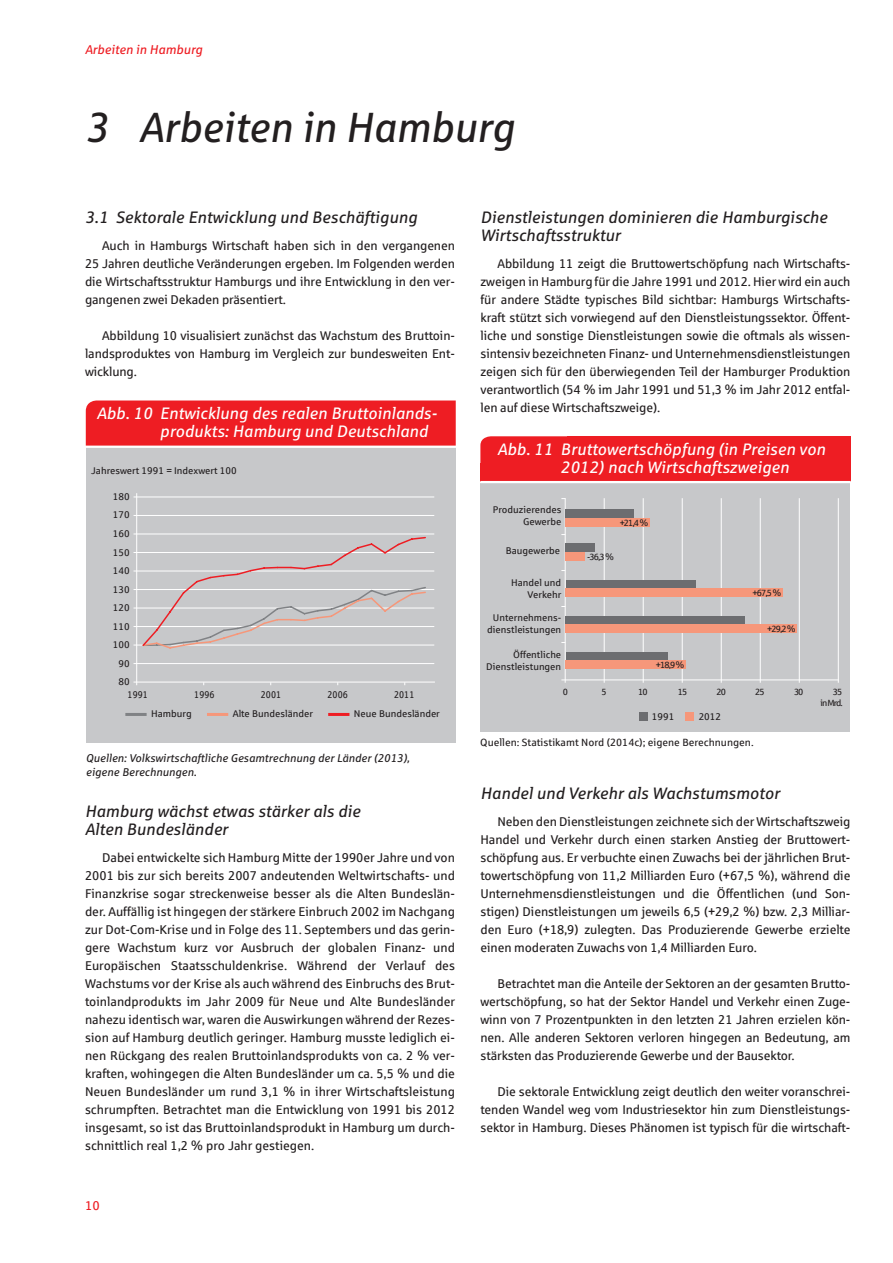
<style>
.page{position:relative;width:893px;height:1263px;background:#fff}
.page>*{position:absolute;margin:0;border:0;box-sizing:border-box;transform-origin:0 0}
.t1{font:italic 42px "Sparkasse Rg";letter-spacing:-.005em;color:#231f20}
.t2{font:italic 16.5px/18px "Sparkasse Rg";color:#231f20}
.t3{font:italic 16.5px/18px "Sparkasse Rg";color:#fff}
.t4{font:12.75px/18px "Sparkasse Rg";letter-spacing:-.01em;color:#231f20;text-align:justify}
.t5{font:italic 12.75px "Sparkasse Rg";color:#ee1d23}
.t6{font:12.75px "Sparkasse Rg";color:#ee1d23}
.t7{font:italic 11.25px/13.5px "Sparkasse Rg";color:#231f20}
.t8{font:10.5px "Sparkasse Rg";color:#231f20}
.t9{font:9.75px/12px "Sparkasse Rg";color:#231f20;text-align:right}
.t10{font:9.75px "Sparkasse Rg";color:#231f20;scale:.9 1}
.t11{font:9px "Sparkasse Rg";letter-spacing:-.1em;color:#231f20}
</style>
<div class="page">
<div style="left:86px;top:448px;width:370px;height:295px;background:#c7c8ca"></div>
<hr style="left:136px;top:493px;width:1px;height:192px;background:#fff">
<hr style="left:134px;top:663px;width:300px;height:1px;background:#fff">
<hr style="left:134px;top:626px;width:300px;height:1px;background:#fff">
<hr style="left:134px;top:589px;width:300px;height:1px;background:#fff">
<hr style="left:134px;top:552px;width:300px;height:1px;background:#fff">
<hr style="left:134px;top:515px;width:300px;height:1px;background:#fff">
<hr style="left:134px;top:533px;width:300px;height:1px;background:#fff">
<hr style="left:134px;top:570px;width:300px;height:1px;background:#fff">
<hr style="left:134px;top:608px;width:300px;height:1px;background:#fff">
<hr style="left:134px;top:645px;width:300px;height:1px;background:#fff">
<hr style="left:134px;top:496px;width:300px;height:1px;background:#fff">
<hr style="left:134px;top:682px;width:301px;height:1px;background:#fff">
<div style="left:86px;top:400px;width:370px;height:46px;background:#ee1d23"></div>
<hr style="left:125px;top:713px;width:22px;height:3px;background:#808285">
<hr style="left:207px;top:713px;width:21px;height:3px;background:#f6977a">
<hr style="left:328px;top:713px;width:21px;height:3px;background:#ee1d23">
<svg style="left:141px;top:536px;width:286px;height:113px"></svg>
<div style="left:480px;top:483px;width:370px;height:249px;background:#c7c8ca"></div>
<hr style="left:565px;top:679px;width:274px;height:1px;background:#fff">
<hr style="left:565px;top:498px;width:1px;height:185px;background:#fff">
<hr style="left:604px;top:498px;width:1px;height:185px;background:#fff">
<hr style="left:643px;top:498px;width:1px;height:185px;background:#fff">
<hr style="left:760px;top:498px;width:1px;height:185px;background:#fff">
<hr style="left:799px;top:498px;width:1px;height:185px;background:#fff">
<hr style="left:838px;top:498px;width:1px;height:185px;background:#fff">
<div style="left:566px;top:544px;width:29px;height:8px;background:#6c6d70"></div>
<div style="left:566px;top:509px;width:68px;height:9px;background:#6c6d70"></div>
<div style="left:566px;top:652px;width:101px;height:9px;background:#6c6d70"></div>
<div style="left:566px;top:552px;width:19px;height:9px;background:#f6977a"></div>
<div style="left:566px;top:518px;width:84px;height:8px;background:#f6977a"></div>
<div style="left:639px;top:712px;width:8px;height:9px;background:#6c6d70"></div>
<div style="left:686px;top:712px;width:8px;height:9px;background:#f6977a"></div>
<div style="left:480px;top:436px;width:87px;height:27px;background:#ee1d23"></div>
<div style="left:567px;top:436px;width:283px;height:45px;background:#ee1d23"></div>
<div style="left:480px;top:463px;width:180px;height:18px;background:#ee1d23"></div>
<hr style="left:682px;top:498px;width:1px;height:185px;background:#fff">
<hr style="left:721px;top:498px;width:1px;height:185px;background:#fff">
<div style="left:566px;top:580px;width:129px;height:8px;background:#6c6d70"></div>
<div style="left:566px;top:616px;width:179px;height:8px;background:#6c6d70"></div>
<div style="left:566px;top:588px;width:217px;height:9px;background:#f6977a"></div>
<div style="left:566px;top:624px;width:231px;height:9px;background:#f6977a"></div>
<div style="left:566px;top:661px;width:120px;height:8px;background:#f6977a"></div>
<p class="t5" style="left:85px;top:41px;width:119px">Arbeiten in Hamburg</p>
<h1 class="t1" style="left:85px;top:102px;width:431px">3 Arbeiten in Hamburg</h1>
<p class="t2" style="left:85px;top:208px;width:334px">3.1 Sektorale Entwicklung und Beschäftigung</p>
<p class="t4" style="left:85px;top:237px;width:371px;text-indent:17px">Auch in Hamburgs Wirtschaft haben sich in den vergangenen 25 Jahren deutliche Veränderungen ergeben. Im Folgenden werden die Wirtschaftsstruktur Hamburgs und ihre Entwicklung in den ver&shy;gangenen zwei Dekaden präsentiert.</p>
<p class="t4" style="left:85px;top:327px;width:371px;text-indent:17px">Abbildung 10 visualisiert zunächst das Wachstum des Bruttoin&shy;landsproduktes von Hamburg im Vergleich zur bundesweiten Ent&shy;wicklung.</p>
<p class="t3" style="left:160px;top:404px;width:277px;text-indent:-63px">Abb. 10 Entwicklung des realen Bruttoinlands&shy;produkts: Hamburg und Deutschland</p>
<p class="t9" style="left:91px;top:464px;width:147px">Jahreswert 1991 = Indexwert 100</p>
<p class="t9" style="left:113px;top:490px;width:18px">180</p>
<p class="t9" style="left:113px;top:509px;width:18px">170</p>
<p class="t9" style="left:113px;top:527px;width:18px">160</p>
<p class="t9" style="left:113px;top:546px;width:18px">150</p>
<p class="t9" style="left:113px;top:564px;width:18px">140</p>
<p class="t9" style="left:113px;top:583px;width:18px">130</p>
<p class="t9" style="left:113px;top:601px;width:18px">120</p>
<p class="t9" style="left:113px;top:620px;width:18px">110</p>
<p class="t9" style="left:113px;top:639px;width:18px">100</p>
<p class="t9" style="left:119px;top:657px;width:13px">90</p>
<p class="t9" style="left:119px;top:676px;width:13px">80</p>
<p class="t10" style="left:128px;top:689px;width:24px">1991</p>
<p class="t10" style="left:194px;top:689px;width:24px">1996</p>
<p class="t10" style="left:261px;top:689px;width:24px">2001</p>
<p class="t10" style="left:328px;top:689px;width:24px">2006</p>
<p class="t10" style="left:394px;top:689px;width:24px">2011</p>
<p class="t9" style="left:151px;top:708px;width:42px">Hamburg</p>
<p class="t9" style="left:233px;top:708px;width:82px">Alte Bundesländer</p>
<p class="t9" style="left:354px;top:708px;width:87px">Neue Bundesländer</p>
<p class="t7" style="left:86px;top:751px;width:325px">Quellen: Volkswirtschaftliche Gesamtrechnung der Länder (2013), eigene Berechnungen.</p>
<p class="t2" style="left:85px;top:802px;width:277px">Hamburg wächst etwas stärker als die<br>Alten Bundesländer</p>
<p class="t4" style="left:85px;top:849px;width:372px;text-indent:17px">Dabei entwickelte sich Hamburg Mitte der 1990er Jahre und von 2001 bis zur sich bereits 2007 andeutenden Weltwirtschafts- und Finanzkrise sogar streckenweise besser als die Alten Bundeslän&shy;der. Auffällig ist hingegen der stärkere Einbruch 2002 im Nachgang zur Dot-Com-Krise und in Folge des 11. Septembers und das gerin&shy;gere Wachstum kurz vor Ausbruch der globalen Finanz- und Europäischen Staatsschuldenkrise. Während der Verlauf des Wachstums vor der Krise als auch während des Einbruchs des Brut&shy;toinlandprodukts im Jahr 2009 für Neue und Alte Bundesländer nahezu identisch war, waren die Auswirkungen während der Rezes&shy;sion auf Hamburg deutlich geringer. Hamburg musste lediglich ei&shy;nen Rückgang des realen Bruttoinlandsprodukts von ca. 2 % ver&shy;kraften, wohingegen die Alten Bundesländer um ca. 5,5 % und die Neuen Bundesländer um rund 3,1 % in ihrer Wirtschaftsleistung schrumpften. Betrachtet man die Entwicklung von 1991 bis 2012 insgesamt, so ist das Bruttoinlandsprodukt in Hamburg um durch&shy;schnittlich real 1,2 % pro Jahr gestiegen.</p>
<p class="t6" style="left:85px;top:1198px;width:16px">10</p>
<p class="t2" style="left:480px;top:208px;width:349px">Dienstleistungen dominieren die Hamburgische<br>Wirtschaftsstruktur</p>
<p class="t4" style="left:480px;top:255px;width:371px;text-indent:17px">Abbildung 11 zeigt die Bruttowertschöpfung nach Wirtschafts&shy;zweigen in Hamburg für die Jahre 1991 und 2012. Hier wird ein auch für andere Städte typisches Bild sichtbar: Hamburgs Wirtschafts&shy;kraft stützt sich vorwiegend auf den Dienstleistungssektor. Öffent&shy;liche und sonstige Dienstleistungen sowie die oftmals als wissen&shy;sintensiv bezeichneten Finanz- und Unternehmensdienstleistungen zeigen sich für den überwiegenden Teil der Hamburger Produktion verantwortlich (54 % im Jahr 1991 und 51,3 % im Jahr 2012 entfal&shy;len auf diese Wirtschaftszweige).</p>
<p class="t3" style="left:561px;top:440px;width:266px;text-indent:-63px">Abb. 11 Bruttowertschöpfung (in Preisen von<br>2012) nach Wirtschaftszweigen</p>
<p class="t9" style="left:493px;top:504px;width:70px">Produzierendes<br>Gewerbe</p>
<p class="t9" style="left:506px;top:545px;width:56px">Baugewerbe</p>
<p class="t9" style="left:511px;top:576px;width:52px">Handel und<br>Verkehr</p>
<p class="t9" style="left:487px;top:611px;width:76px;text-align:center">Unternehmens&shy;dienstleistungen</p>
<p class="t9" style="left:486px;top:648px;width:76px">Öffentliche<br>Dienstleistungen</p>
<p class="t11" style="left:620px;top:517px;width:30px">+21,4 %</p>
<p class="t11" style="left:587px;top:551px;width:28px">-36,3 %</p>
<p class="t11" style="left:656px;top:659px;width:30px">+18,9%</p>
<p class="t11" style="left:753px;top:587px;width:30px">+67,5 %</p>
<p class="t11" style="left:767px;top:624px;width:30px">+29,2%</p>
<p class="t11" style="left:563px;top:686px;width:7px">0</p>
<p class="t11" style="left:601px;top:686px;width:7px">5</p>
<p class="t11" style="left:638px;top:686px;width:11px">10</p>
<p class="t11" style="left:716px;top:686px;width:11px">20</p>
<p class="t11" style="left:794px;top:686px;width:11px">30</p>
<p class="t11" style="left:833px;top:686px;width:11px">35</p>
<p class="t9" style="left:652px;top:710px;width:24px">1991</p>
<p class="t9" style="left:699px;top:710px;width:24px">2012</p>
<p class="t11" style="left:678px;top:686px;width:11px">15</p>
<p class="t11" style="left:755px;top:686px;width:11px">25</p>
<p class="t11" style="left:820px;top:698px;width:24px">in Mrd.</p>
<p class="t8" style="left:480px;top:736px;width:275px">Quellen: Statistikamt Nord (2014c); eigene Berechnungen.</p>
<p class="t2" style="left:480px;top:784px;width:301px">Handel und Verkehr als Wachstumsmotor</p>
<p class="t4" style="left:480px;top:813px;width:371px;text-indent:17px">Neben den Dienstleistungen zeichnete sich der Wirtschaftszweig Handel und Verkehr durch einen starken Anstieg der Bruttowert&shy;schöpfung aus. Er verbuchte einen Zuwachs bei der jährlichen Brut&shy;towertschöpfung von 11,2 Milliarden Euro (+67,5 %), während die Unternehmensdienstleistungen und die Öffentlichen (und Son&shy;stigen) Dienstleistungen um jeweils 6,5 (+29,2 %) bzw. 2,3 Milliar&shy;den Euro (+18,9) zulegten. Das Produzierende Gewerbe erzielte einen moderaten Zuwachs von 1,4 Milliarden Euro.</p>
<p class="t4" style="left:480px;top:975px;width:371px;text-indent:17px">Betrachtet man die Anteile der Sektoren an der gesamten Brutto&shy;wertschöpfung, so hat der Sektor Handel und Verkehr einen Zuge&shy;winn von 7 Prozentpunkten in den letzten 21 Jahren erzielen kön&shy;nen. Alle anderen Sektoren verloren hingegen an Bedeutung, am stärksten das Produzierende Gewerbe und der Bausektor.</p>
<p class="t4" style="left:480px;top:1083px;width:371px;text-indent:17px">Die sektorale Entwicklung zeigt deutlich den weiter voranschrei&shy;tenden Wandel weg vom Industriesektor hin zum Dienstleistungs&shy;sektor in Hamburg. Dieses Phänomen ist typisch für die wirtschaft-</p>
</div>
